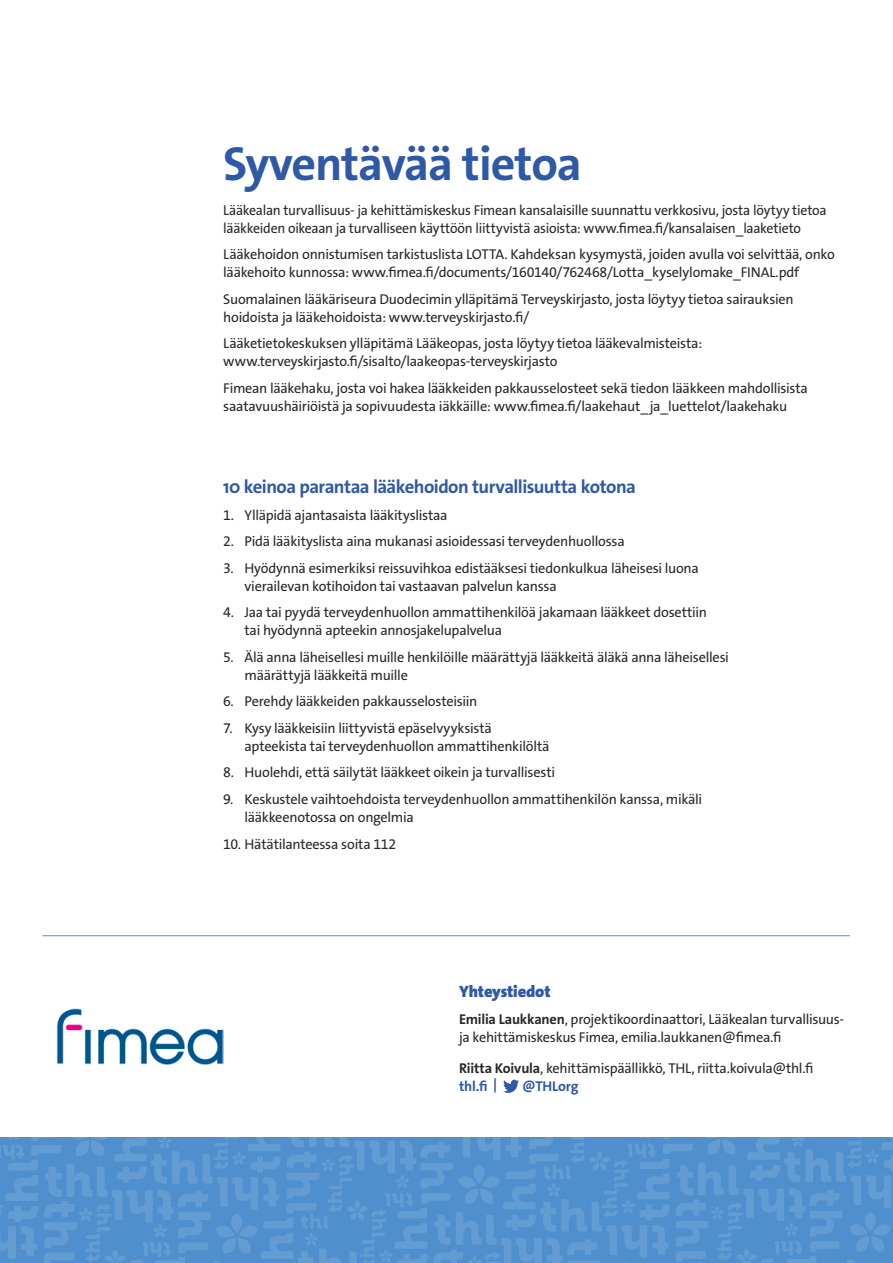
<style>
.page{position:relative;width:893px;height:1263px;background:#fff}
.page>*{position:absolute;margin:0;border:0;box-sizing:border-box;transform-origin:0 0}
.OTSIKKO_1_-_tummansi{font:700 48px "The Sans Os F";letter-spacing:-.02em;color:#3059a5}
.OTSIKKO_2_-_tummansi{font:700 18.75px "The Sans Os F";letter-spacing:-.03em;color:#3059a5}
.LISÄTIETOJA_ja_YHTEY{font:900 16.5px "The Sans Os F";letter-spacing:-.01em;color:#3059a5}
.LEIPÄTEKSTI{font:14.25px/18px "The Sans Os F";letter-spacing:-.02em;color:#282827}
.LEIPÄTEKSTI-2{font:700 14.25px "The Sans Os F";letter-spacing:-.01em;color:#3059a5}
.s1{font-weight:700}
.s2{font-weight:700;color:#3059a5}
</style>
<div class="page">
<svg style="left:0;top:1137px;width:893px;height:126px;background:#5593ce"></svg>
<svg style="left:503px;top:1080px;width:16px;height:13px"></svg>
<hr style="left:43px;top:935px;width:807px;height:1px;background:#4f8fcd">
<img style="left:56px;top:1008px;width:167px;height:56px">
<h1 class="OTSIKKO_1_-_tummansi" style="left:223px;top:132px;width:360px">Syventävää tietoa</h1>
<p class="LEIPÄTEKSTI" style="left:223px;top:201px;width:605px">Lääkealan turvallisuus- ja kehittämiskeskus Fimean kansalaisille suunnattu verkkosivu, josta löytyy tietoa lääkkeiden oikeaan ja turvalliseen käyttöön liittyvistä asioista: www.fimea.fi/kansalaisen_laaketieto</p>
<p class="LEIPÄTEKSTI" style="left:223px;top:245px;width:613px">Lääkehoidon onnistumisen tarkistuslista LOTTA. Kahdeksan kysymystä, joiden avulla voi selvittää, onko lääkehoito kunnossa: www.fimea.fi/documents/160140/762468/Lotta_kyselylomake_FINAL.pdf</p>
<p class="LEIPÄTEKSTI" style="left:223px;top:290px;width:572px">Suomalainen lääkäriseura Duodecimin ylläpitämä Terveyskirjasto, josta löytyy tietoa sairauksien hoidoista ja lääkehoidoista: www.terveyskirjasto.fi/</p>
<p class="LEIPÄTEKSTI" style="left:223px;top:334px;width:480px">Lääketietokeskuksen ylläpitämä Lääkeopas, josta löytyy tietoa lääkevalmisteista: www.terveyskirjasto.fi/sisalto/laakeopas-terveyskirjasto</p>
<p class="LEIPÄTEKSTI" style="left:223px;top:379px;width:586px">Fimean lääkehaku, josta voi hakea lääkkeiden pakkausselosteet sekä tiedon lääkkeen mahdollisista saatavuushäiriöistä ja sopivuudesta iäkkäille: www.fimea.fi/laakehaut_ja_luettelot/laakehaku</p>
<h2 class="OTSIKKO_2_-_tummansi" style="left:223px;top:475px;width:414px">10 keinoa parantaa lääkehoidon turvallisuutta kotona</h2>
<p class="LEIPÄTEKSTI" style="left:223px;top:506px;width:226px">1. Ylläpidä ajantasaista lääkityslistaa</p>
<p class="LEIPÄTEKSTI" style="left:223px;top:533px;width:403px">2. Pidä lääkityslista aina mukanasi asioidessasi terveydenhuollossa</p>
<p class="LEIPÄTEKSTI" style="left:244px;top:559px;width:456px;text-indent:-21px">3. Hyödynnä esimerkiksi reissuvihkoa edistääksesi tiedonkulkua läheisesi luona vierailevan kotihoidon tai vastaavan palvelun kanssa</p>
<p class="LEIPÄTEKSTI" style="left:244px;top:604px;width:464px;text-indent:-21px">4. Jaa tai pyydä terveydenhuollon ammattihenkilöä jakamaan lääkkeet dosettiin tai hyödynnä apteekin annosjakelupalvelua</p>
<p class="LEIPÄTEKSTI" style="left:244px;top:648px;width:486px;text-indent:-21px">5. Älä anna läheisellesi muille henkilöille määrättyjä lääkkeitä äläkä anna läheisellesi määrättyjä lääkkeitä muille</p>
<p class="LEIPÄTEKSTI" style="left:223px;top:693px;width:256px">6. Perehdy lääkkeiden pakkausselosteisiin</p>
<p class="LEIPÄTEKSTI" style="left:244px;top:719px;width:307px;text-indent:-21px">7. Kysy lääkkeisiin liittyvistä epäselvyyksistä apteekista tai terveydenhuollon ammattihenkilöltä</p>
<p class="LEIPÄTEKSTI" style="left:223px;top:764px;width:333px">8. Huolehdi, että säilytät lääkkeet oikein ja turvallisesti</p>
<p class="LEIPÄTEKSTI" style="left:244px;top:790px;width:459px;text-indent:-21px">9. Keskustele vaihtoehdoista terveydenhuollon ammattihenkilön kanssa, mikäli lääkkeenotossa on ongelmia</p>
<p class="LEIPÄTEKSTI" style="left:223px;top:835px;width:175px">10. Hätätilanteessa soita 112</p>
<p class="LISÄTIETOJA_ja_YHTEY" style="left:459px;top:981px;width:93px">Yhteystiedot</p>
<p class="LEIPÄTEKSTI" style="left:459px;top:1010px;width:387px"><span class="s1">Emilia Laukkanen</span>, projektikoordinaattori, Lääkealan turvallisuus&shy;ja kehittämiskeskus Fimea, emilia.laukkanen@fimea.fi</p>
<p class="LEIPÄTEKSTI" style="left:459px;top:1059px;width:356px"><span class="s1">Riitta Koivula</span>, kehittämispäällikkö, THL, riitta.koivula@thl.fi <span class="s2">thl.fi |</span></p>
<p class="LEIPÄTEKSTI-2" style="left:522px;top:1077px;width:58px">@THLorg</p>
</div>
